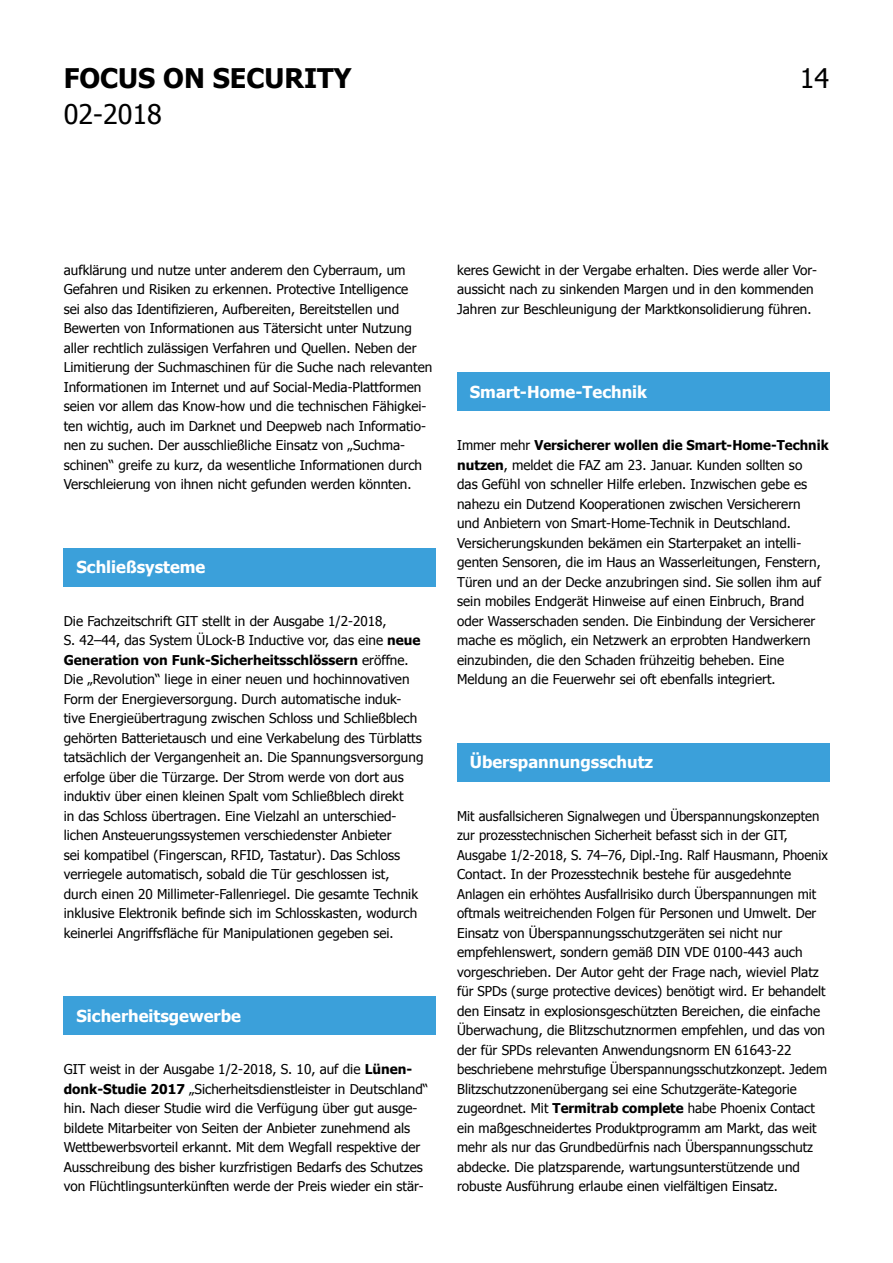
<style>
.page{position:relative;width:893px;height:1263px;background:#fff}
.page>*{position:absolute;margin:0;border:0;box-sizing:border-box;transform-origin:0 0}
.t1{font:700 27px "Tahoma";color:#000}
.t2{font:27px "Tahoma";color:#000}
.t3{font:700 16.5px "Tahoma";color:#fff}
.t4{font:13.5px/19.5px "Tahoma";color:#000}
.s1{font-weight:700}
</style>
<div class="page">
<div style="left:64px;top:548px;width:372px;height:39px;background:#3ba0da"></div>
<div style="left:64px;top:996px;width:372px;height:39px;background:#3ba0da"></div>
<div style="left:457px;top:372px;width:372px;height:39px;background:#3ba0da"></div>
<div style="left:457px;top:743px;width:372px;height:39px;background:#3ba0da"></div>
<h1 class="t1" style="left:64px;top:59px;width:289px">FOCUS ON SECURITY</h1>
<h1 class="t2" style="left:64px;top:96px;width:100px">02-2018</h1>
<h1 class="t2" style="left:800px;top:60px;width:31px">14</h1>
<p class="t4" style="left:64px;top:259px;width:370px">aufklärung und nutze unter anderem den Cyberraum, um Gefahren und Risiken zu erkennen. Protective Intelligence<br>sei also das Identifizieren, Aufbereiten, Bereitstellen und Bewerten von Informationen aus Tätersicht unter Nutzung aller rechtlich zulässigen Verfahren und Quellen. Neben der Limitierung der Suchmaschinen für die Suche nach relevanten Informationen im Internet und auf Social-Media-Plattformen seien vor allem das Know-how und die technischen Fähigkei&shy;ten wichtig, auch im Darknet und Deepweb nach Informatio&shy;nen zu suchen. Der ausschließliche Einsatz von „Suchma&shy;schinen“ greife zu kurz, da wesentliche Informationen durch Verschleierung von ihnen nicht gefunden werden könnten.</p>
<p class="t3" style="left:77px;top:556px;width:130px">Schließsysteme</p>
<p class="t4" style="left:64px;top:610px;width:361px">Die Fachzeitschrift GIT stellt in der Ausgabe 1/2-2018,<br>S. 42–44, das System ÜLock-B Inductive vor, das eine <span class="s1">neue Generation von Funk-Sicherheitsschlössern</span> eröffne.<br>Die „Revolution“ liege in einer neuen und hochinnovativen Form der Energieversorgung. Durch automatische induk&shy;tive Energieübertragung zwischen Schloss und Schließblech gehörten Batterietausch und eine Verkabelung des Türblatts tatsächlich der Vergangenheit an. Die Spannungsversorgung erfolge über die Türzarge. Der Strom werde von dort aus induktiv über einen kleinen Spalt vom Schließblech direkt<br>in das Schloss übertragen. Eine Vielzahl an unterschied&shy;lichen Ansteuerungssystemen verschiedenster Anbieter<br>sei kompatibel (Fingerscan, RFID, Tastatur). Das Schloss verriegele automatisch, sobald die Tür geschlossen ist, durch einen 20 Millimeter-Fallenriegel. Die gesamte Technik inklusive Elektronik befinde sich im Schlosskasten, wodurch keinerlei Angriffsfläche für Manipulationen gegeben sei.</p>
<p class="t3" style="left:77px;top:1004px;width:166px">Sicherheitsgewerbe</p>
<p class="t4" style="left:64px;top:1059px;width:366px">GIT weist in der Ausgabe 1/2-2018, S. 10, auf die <span class="s1">Lünen&shy;donk-Studie 2017</span> „Sicherheitsdienstleister in Deutschland“ hin. Nach dieser Studie wird die Verfügung über gut ausge&shy;bildete Mitarbeiter von Seiten der Anbieter zunehmend als Wettbewerbsvorteil erkannt. Mit dem Wegfall respektive der Ausschreibung des bisher kurzfristigen Bedarfs des Schutzes von Flüchtlingsunterkünften werde der Preis wieder ein stär-</p>
<p class="t4" style="left:457px;top:259px;width:362px">keres Gewicht in der Vergabe erhalten. Dies werde aller Vor&shy;aussicht nach zu sinkenden Margen und in den kommenden<br>Jahren zur Beschleunigung der Marktkonsolidierung führen.</p>
<p class="t3" style="left:470px;top:380px;width:179px">Smart-Home-Technik</p>
<p class="t4" style="left:457px;top:435px;width:373px">Immer mehr <span class="s1">Versicherer wollen die Smart-Home-Technik nutzen</span>, meldet die FAZ am 23. Januar. Kunden sollten so<br>das Gefühl von schneller Hilfe erleben. Inzwischen gebe es nahezu ein Dutzend Kooperationen zwischen Versicherern<br>und Anbietern von Smart-Home-Technik in Deutschland.<br>Versicherungskunden bekämen ein Starterpaket an intelli&shy;genten Sensoren, die im Haus an Wasserleitungen, Fenstern, Türen und an der Decke anzubringen sind. Sie sollen ihm auf sein mobiles Endgerät Hinweise auf einen Einbruch, Brand oder Wasserschaden senden. Die Einbindung der Versicherer mache es möglich, ein Netzwerk an erprobten Handwerkern einzubinden, die den Schaden frühzeitig beheben. Eine Meldung an die Feuerwehr sei oft ebenfalls integriert.</p>
<p class="t3" style="left:470px;top:751px;width:185px">Überspannungsschutz</p>
<p class="t4" style="left:457px;top:805px;width:372px">Mit ausfallsicheren Signalwegen und Überspannungskonzepten zur prozesstechnischen Sicherheit befasst sich in der GIT, Ausgabe 1/2-2018, S. 74–76, Dipl.-Ing. Ralf Hausmann, Phoenix Contact. In der Prozesstechnik bestehe für ausgedehnte Anlagen ein erhöhtes Ausfallrisiko durch Überspannungen mit oftmals weitreichenden Folgen für Personen und Umwelt. Der Einsatz von Überspannungsschutzgeräten sei nicht nur empfehlenswert, sondern gemäß DIN VDE 0100-443 auch vorgeschrieben. Der Autor geht der Frage nach, wieviel Platz für SPDs (surge protective devices) benötigt wird. Er behandelt den Einsatz in explosionsgeschützten Bereichen, die einfache Überwachung, die Blitzschutznormen empfehlen, und das von der für SPDs relevanten Anwendungsnorm EN 61643-22 beschriebene mehrstufige Überspannungsschutzkonzept. Jedem Blitzschutzzonenübergang sei eine Schutzgeräte-Kategorie zugeordnet. Mit <span class="s1">Termitrab complete</span> habe Phoenix Contact ein maßgeschneidertes Produktprogramm am Markt, das weit mehr als nur das Grundbedürfnis nach Überspannungsschutz abdecke. Die platzsparende, wartungsunterstützende und robuste Ausführung erlaube einen vielfältigen Einsatz.</p>
</div>
